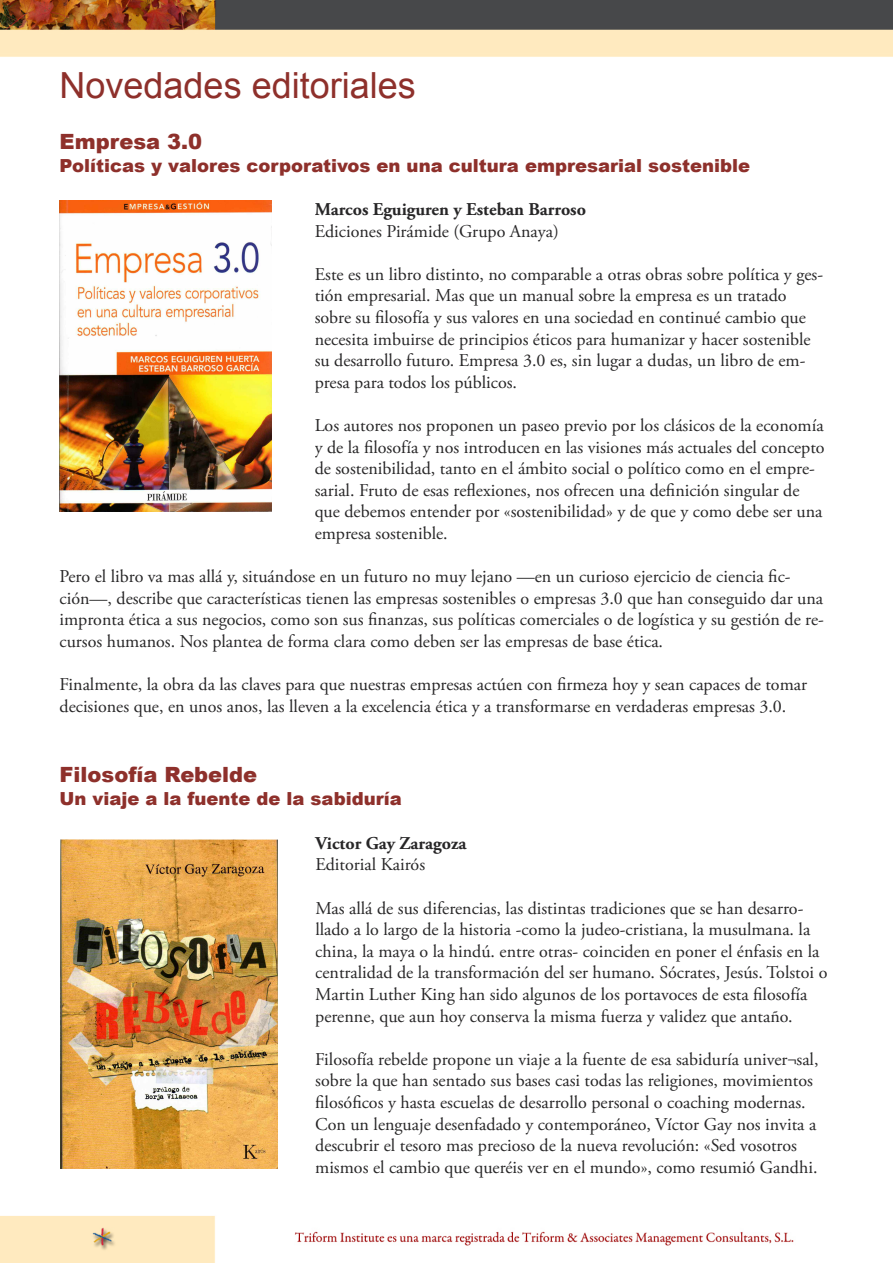
<style>
.page{position:relative;width:893px;height:1263px;background:#fff}
.page>*{position:absolute;margin:0;border:0;box-sizing:border-box;transform-origin:0 0}
.t1{font:36px "Arial";color:#8e302b}
.t2{font:900 21px "Arial";color:#8e302b}
.t3{font:18px/21.6px "Adobe Garamond Pro";color:#272627}
.t4{font:900 18px "Arial";color:#8e302b}
.t5{font:700 18px "Adobe Garamond Pro";color:#272627}
</style>
<div class="page">
<img style="left:0;top:0;width:893px;height:1263px">
<div style="left:60px;top:200px;width:255px;height:337px;background:#fff"></div>
<img style="left:60px;top:200px;width:211px;height:311px">
<div style="left:60px;top:839px;width:255px;height:355px;background:#fff"></div>
<img style="left:60px;top:839px;width:218px;height:329px">
<h1 class="t1" style="left:60px;top:66px;width:358px">Novedades editoriales</h1>
<p class="t2" style="left:60px;top:125px;width:144px">Empresa 3.0</p>
<p class="t4" style="left:60px;top:152px;width:692px">Políticas y valores corporativos en una cultura empresarial sostenible</p>
<p class="t5" style="left:315px;top:202px;width:273px">Marcos Eguiguren y Esteban Barroso</p>
<p class="t3" style="left:315px;top:222px;width:246px">Ediciones Pirámide (Grupo Anaya)</p>
<p class="t3" style="left:315px;top:265px;width:510px">Este es un libro distinto, no comparable a otras obras sobre política y ges&shy;tión empresarial. Mas que un manual sobre la empresa es un tratado sobre su filosofía y sus valores en una sociedad en continué cambio que necesita imbuirse de principios éticos para humanizar y hacer sostenible su desarrollo futuro. Empresa 3.0 es, sin lugar a dudas, un libro de em&shy;presa para todos los públicos.</p>
<p class="t3" style="left:315px;top:416px;width:512px">Los autores nos proponen un paseo previo por los clásicos de la economía y de la filosofía y nos introducen en las visiones más actuales del concepto de sostenibilidad, tanto en el ámbito social o político como en el empre&shy;sarial. Fruto de esas reflexiones, nos ofrecen una definición singular de que debemos entender por «sostenibilidad» y de que y como debe ser una empresa sostenible.</p>
<p class="t3" style="left:60px;top:567px;width:766px">Pero el libro va mas allá y, situándose en un futuro no muy lejano —en un curioso ejercicio de ciencia fic&shy;ción—, describe que características tienen las empresas sostenibles o empresas 3.0 que han conseguido dar una impronta ética a sus negocios, como son sus finanzas, sus políticas comerciales o de logística y su gestión de re&shy;cursos humanos. Nos plantea de forma clara como deben ser las empresas de base ética.</p>
<p class="t3" style="left:60px;top:675px;width:749px">Finalmente, la obra da las claves para que nuestras empresas actúen con firmeza hoy y sean capaces de tomar decisiones que, en unos anos, las lleven a la excelencia ética y a transformarse en verdaderas empresas 3.0.</p>
<p class="t2" style="left:60px;top:759px;width:199px">Filosofía Rebelde</p>
<p class="t4" style="left:60px;top:785px;width:344px">Un viaje a la fuente de la sabiduría</p>
<p class="t5" style="left:315px;top:836px;width:153px">Victor Gay Zaragoza</p>
<p class="t3" style="left:315px;top:855px;width:111px">Editorial Kairós</p>
<p class="t3" style="left:315px;top:898px;width:514px">Mas allá de sus diferencias, las distintas tradiciones que se han desarro&shy;llado a lo largo de la historia -como la judeo-cristiana, la musulmana. la china, la maya o la hindú. entre otras- coinciden en poner el énfasis en la centralidad de la transformación del ser humano. Sócrates, Jesús. Tolstoi o Martin Luther King han sido algunos de los portavoces de esta filosofía perenne, que aun hoy conserva la misma fuerza y validez que antaño.</p>
<p class="t3" style="left:315px;top:1050px;width:505px">Filosofía rebelde propone un viaje a la fuente de esa sabiduría univer¬sal, sobre la que han sentado sus bases casi todas las religiones, movimientos filosóficos y hasta escuelas de desarrollo personal o coaching modernas.<br>Con un lenguaje desenfadado y contemporáneo, Víctor Gay nos invita a descubrir el tesoro mas precioso de la nueva revolución: «Sed vosotros mismos el cambio que queréis ver en el mundo», como resumió Gandhi.</p>
</div>
